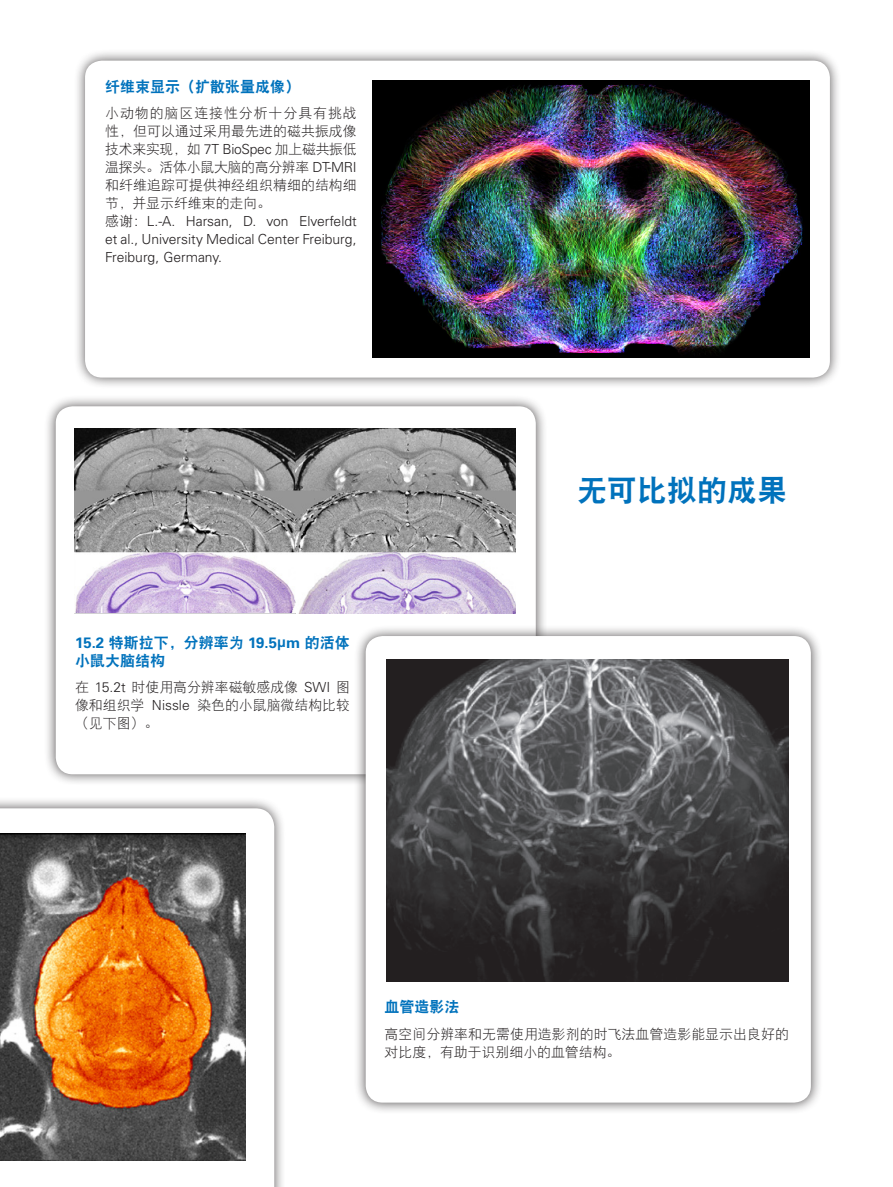
<style>
.page{position:relative;width:893px;height:1187px;background:#fff}
.page>*{position:absolute;margin:0;border:0;box-sizing:border-box;transform-origin:0 0}
.brochure_title-headl{font:30px "DF Hei W9";color:#0072bc}
.brochure_title-headl-2{font:15px/18px "DF Hei W9";color:#0072bc}
.brochure_body{font:13.8px/18px "DF Hei W3";color:#231f20;text-align:justify}
.brochure_body-2{font:300 13.8px/18px "Univers LT Std";color:#231f20;text-align:justify}
.s1{font-family:"Univers LT Std";font-weight:300}
.s2{font-family:"DF Hei W3";font-weight:400}
.s3{font-family:"Univers LT Std";font-weight:700}
</style>
<div class="page">
<div style="left:44px;top:394px;width:503px;height:391px;background:#231f20;opacity:.75"></div>
<div style="left:56px;top:406px;width:480px;height:368px;background:#fff;border-radius:17px"></div>
<div style="left:73px;top:49px;width:768px;height:340px;background:#231f20;opacity:.75"></div>
<div style="left:85px;top:61px;width:745px;height:316px;background:#fff;border-radius:17px"></div>
<img style="left:373px;top:81px;width:436px;height:276px">
<img style="left:75px;top:428px;width:441px;height:185px">
<div style="left:354px;top:624px;width:468px;height:490px;background:#231f20;opacity:.75"></div>
<div style="left:366px;top:636px;width:445px;height:466px;background:#fff;border-radius:17px"></div>
<img style="left:387px;top:659px;width:402px;height:322px">
<div style="left:0;top:796px;width:286px;height:390px;background:#231f20;opacity:.75"></div>
<svg style="left:0;top:808px;width:274px;height:378px"></svg>
<img style="left:0;top:833px;width:246px;height:327px">
<p class="brochure_title-headl-2" style="left:105px;top:77px;width:196px">纤维束显示（扩散张量成像）</p>
<p class="brochure_body" style="left:105px;top:104px;width:253px">小动物的脑区连接性分析十分具有挑战性，但可以通过采用最先进的磁共振成像技术来实现，如 <span class="s1">7T BioSpec</span> 加上磁共振低温探头。活体小鼠大脑的高分辨率 <span class="s1">DT-MRI</span>和纤维追踪可提供神经组织精细的结构细节，并显示纤维束的走向。</p>
<p class="brochure_body-2" style="left:105px;top:212px;width:253px"><span class="s2">感谢：</span>L.-A. Harsan, D. von Elverfeldt et al., University Medical Center Freiburg, Freiburg, Germany.</p>
<p class="brochure_title-headl-2" style="left:75px;top:633px;width:276px"><span class="s3">15.2</span> 特斯拉下，分辨率为 <span class="s3">19.5μm</span> 的活体小鼠大脑结构</p>
<p class="brochure_body" style="left:75px;top:678px;width:276px">在 <span class="s1">15.2t</span> 时使用高分辨率磁敏感成像 <span class="s1">SWI</span> 图像和组织学 <span class="s1">Nissle</span> 染色的小鼠脑微结构比较（见下图）。</p>
<p class="brochure_title-headl" style="left:577px;top:475px;width:212px">无可比拟的成果</p>
<p class="brochure_title-headl-2" style="left:385px;top:997px;width:76px">血管造影法</p>
<p class="brochure_body" style="left:385px;top:1024px;width:406px">高空间分辨率和无需使用造影剂的时飞法血管造影能显示出良好的对比度，有助于识别细小的血管结构。</p>
</div>
